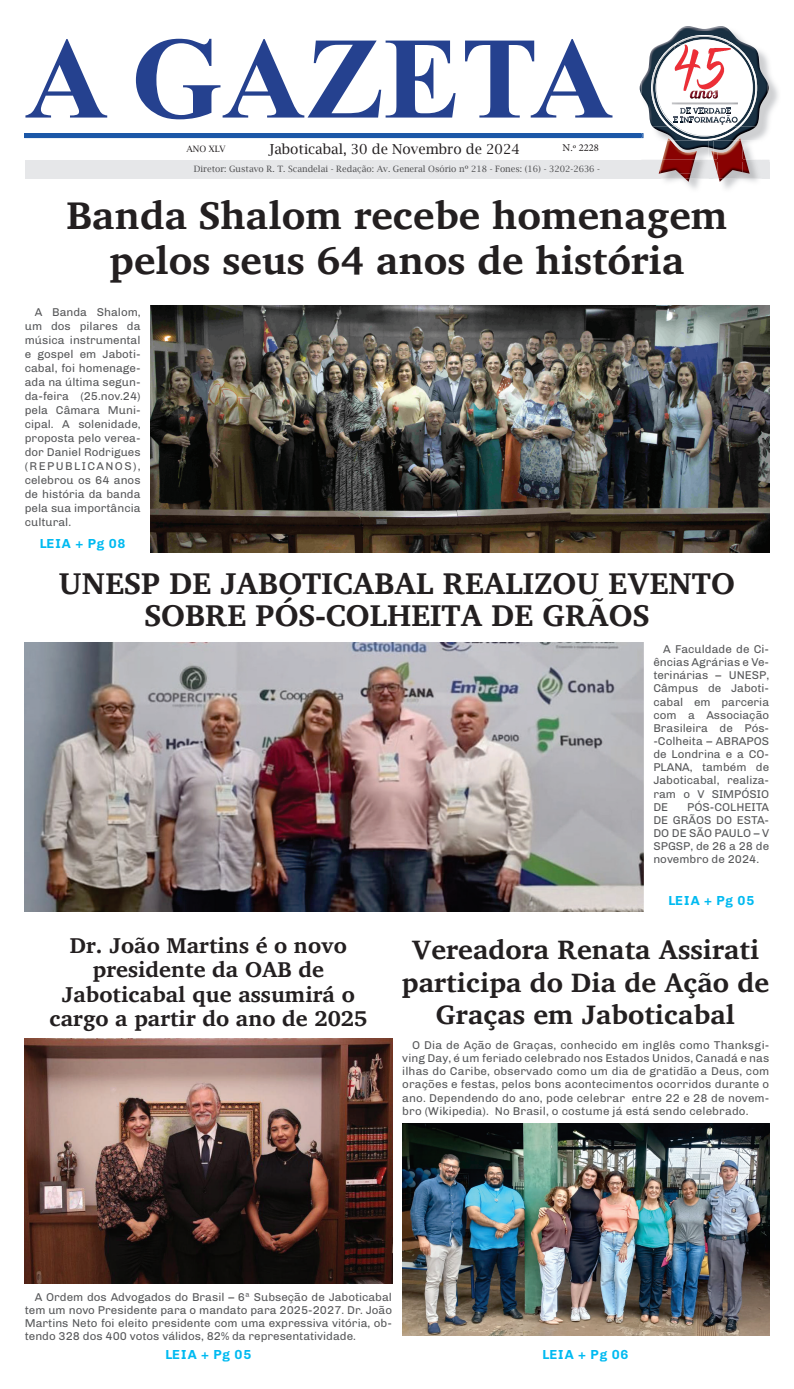
<style>
.page{position:relative;width:794px;height:1389px;background:#fff}
.page>*{position:absolute;margin:0;border:0;box-sizing:border-box;transform-origin:0 0}
.t1{font:700 39.46px/44.6px "Charis SIL";color:#231f20;text-align:center}
.t2{font:700 30.71px/32.4px "Charis SIL";color:#231f20;text-align:center}
.t3{font:700 27.21px/32.4px "Charis SIL";color:#231f20;text-align:center}
.t4{font:700 21.96px/24.5px "Charis SIL";color:#231f20;text-align:center}
.t5{font:13.83px "Lucida Bright";color:#231f20}
.t6{font:700 13.12px "Chivo";letter-spacing:.06em;color:#00baf1}
.t7{font:11.38px/13.1px "Chivo";color:#57585a;text-align:justify}
.t8{font:10.5px "Minion Pro";color:#231f20}
.t9{font:8.75px "Lucida Bright";color:#505052}
.t10{font:8.75px "Lucida Bright";color:#231f20}
</style>
<div class="page">
<div style="left:25px;top:160px;width:744px;height:18px;background:#e6e7e9"></div>
<svg style="left:25px;top:39px;width:587px;height:80px"></svg>
<img style="left:641px;top:30px;width:138px;height:132px">
<div style="left:24px;top:133px;width:619px;height:5px;background:#1b57a7"></div>
<img style="left:641px;top:30px;width:37px;height:1px">
<img style="left:641px;top:160px;width:128px;height:2px">
<img style="left:682px;top:26px;width:44px;height:2px">
<img style="left:678px;top:28px;width:52px;height:3px">
<img style="left:652px;top:83px;width:116px;height:66px">
<svg style="left:639px;top:83px;width:2px;height:11px"></svg>
<img style="left:641px;top:31px;width:126px;height:95px">
<img style="left:651px;top:35px;width:63px;height:63px">
<img style="left:667px;top:126px;width:73px;height:14px">
<img style="left:652px;top:36px;width:104px;height:90px">
<img style="left:655px;top:39px;width:42px;height:56px">
<svg style="left:752px;top:78px;width:5px;height:20px"></svg>
<img style="left:674px;top:126px;width:60px;height:10px">
<img style="left:656px;top:40px;width:96px;height:86px">
<img style="left:697px;top:142px;width:11px;height:8px">
<svg style="left:694px;top:136px;width:20px;height:6px"></svg>
<img style="left:661px;top:141px;width:1px;height:19px">
<svg style="left:658px;top:160px;width:3px;height:14px"></svg>
<img style="left:661px;top:160px;width:18px;height:14px">
<img style="left:662px;top:141px;width:35px;height:19px">
<img style="left:722px;top:141px;width:39px;height:48px">
<img style="left:713px;top:141px;width:4px;height:9px">
<svg style="left:742px;top:148px;width:7px;height:26px"></svg>
<svg style="left:679px;top:151px;width:44px;height:31px"></svg>
<img style="left:717px;top:141px;width:25px;height:37px">
<div style="left:656px;top:39px;width:96px;height:97px;background:#fff;border-radius:50%"></div>
<img style="left:690px;top:91px;width:28px;height:8px">
<svg style="left:673px;top:108px;width:64px;height:17px"></svg>
<img style="left:674px;top:44px;width:57px;height:47px">
<svg style="left:692px;top:90px;width:26px;height:1px"></svg>
<img style="left:150px;top:305px;width:619px;height:247px">
<img style="left:25px;top:642px;width:618px;height:270px">
<img style="left:25px;top:1038px;width:367px;height:245px">
<img style="left:402px;top:1123px;width:367px;height:212px">
<p class="t10" style="left:186px;top:144px;width:41px">ANO XLV</p>
<p class="t5" style="left:268px;top:141px;width:253px">Jaboticabal, 30 de Novembro de 2024</p>
<p class="t8" style="left:562px;top:140px;width:38px">N.º 2228</p>
<p class="t9" style="left:194px;top:164px;width:408px">Diretor: Gustavo R. T. Scandelai - Redação: Av. General Osório nº 218 - Fones: (16) - 3202-2636 -</p>
<h1 class="t1" style="left:66px;top:193px;width:662px">Banda Shalom recebe homenagem pelos seus 64 anos de história</h1>
<p class="t7" style="left:25px;top:304px;width:117px;line-height:14px;text-indent:10px">A Banda Shalom, um dos pilares da música instrumental e gospel em Jaboti&shy;cabal, foi homenage&shy;ada na última segun&shy;da-feira (25.nov.24) pela Câmara Muni&shy;cipal. A solenidade, proposta pelo verea&shy;dor Daniel Rodrigues (REPUBLICANOS), celebrou os 64 anos de história da banda pela sua importância cultural.</p>
<p class="t6" style="left:40px;top:534px;width:87px">LEIA + Pg 08</p>
<h2 class="t2" style="left:59px;top:567px;width:677px">UNESP DE JABOTICABAL REALIZOU EVENTO<br>SOBRE PÓS-COLHEITA DE GRÃOS</h2>
<p class="t7" style="left:653px;top:642px;width:117px;text-indent:10px">A Faculdade de Ci&shy;ências Agrárias e Ve&shy;terinárias – UNESP, Câmpus de Jaboti&shy;cabal em parceria com a Associação Brasileira de Pós--Colheita – ABRAPOS de Londrina e a CO-PLANA, também de Jaboticabal, realiza&shy;ram o V SIMPÓSIO DE</p>
<p class="t7" style="left:653px;top:799px;width:117px;text-indent:34px">PÓS-COLHEITA DE GRÃOS DO ESTA-DO DE SÃO PAULO – V SPGSP, de 26 a 28 de novembro de 2024.</p>
<h3 class="t4" style="left:49px;top:933px;width:319px">Dr. João Martins é o novo presidente da OAB de<br>Jaboticabal que assumirá o cargo a partir do ano de 2025</h3>
<p class="t6" style="left:668px;top:891px;width:87px">LEIA + Pg 05</p>
<h3 class="t3" style="left:402px;top:934px;width:369px">Vereadora Renata Assirati participa do Dia de Ação de<br>Graças em Jaboticabal</h3>
<p class="t7" style="left:402px;top:1038px;width:369px;text-indent:10px">O Dia de Ação de Graças, conhecido em inglês como Thanksgi&shy;ving Day, é um feriado celebrado nos Estados Unidos, Canadá e nas ilhas do Caribe, observado como um dia de gratidão a Deus, com orações e festas, pelos bons acontecimentos ocorridos durante o ano. Dependendo do ano, pode celebrar entre 22 e 28 de novem&shy;bro (Wikipedia). No Brasil, o costume já está sendo celebrado.</p>
<p class="t7" style="left:25px;top:1290px;width:369px;text-indent:10px">A Ordem dos Advogados do Brasil – 6ª Subseção de Jaboticabal tem um novo Presidente para o mandato para 2025-2027. Dr. João Martins Neto foi eleito presidente com uma expressiva vitória, ob&shy;tendo 328 dos 400 votos válidos, 82% da representatividade.</p>
<p class="t6" style="left:165px;top:1344px;width:87px">LEIA + Pg 05</p>
<p class="t6" style="left:542px;top:1344px;width:87px">LEIA + Pg 06</p>
</div>
